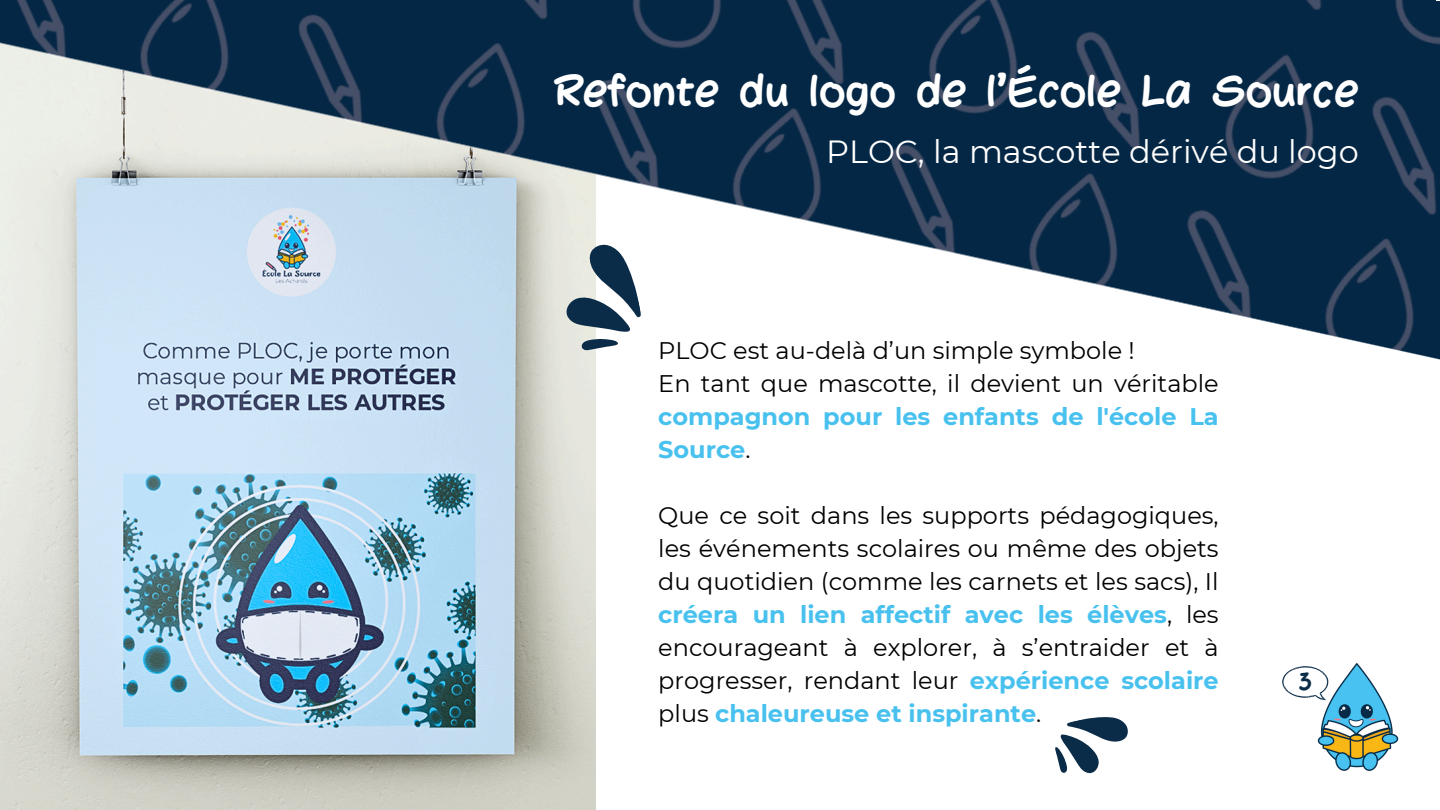
<style>
.page{position:relative;width:1440px;height:810px;background:#fff}
.page>*{position:absolute;margin:0;border:0;box-sizing:border-box;transform-origin:0 0}
.t1{font:40px "Mulled Wine Season";color:#fff}
.t2{font:32px "Montserrat";color:#fff}
.t3{font:24.2px "Mulled Wine Season";color:#0b2c48}
.t4{font:24px/33px "Montserrat";color:#000;text-align:justify}
.t5{font:700 24px/33px "Montserrat";color:#48c1ee;text-align:justify}
.s1{font-weight:400;color:#000}
.s2{font-weight:700;color:#48c1ee}
</style>
<div class="page">
<img style="left:0;top:394px;width:595px;height:416px">
<img style="left:0;top:0;width:1440px;height:394px">
<img style="left:1317px;top:663px;width:82px;height:108px">
<svg style="left:1282px;top:666px;width:46px;height:34px"></svg>
<svg style="left:554px;top:239px;width:93px;height:116px"></svg>
<svg style="left:1055px;top:717px;width:73px;height:57px"></svg>
<p class="t1" style="left:554px;top:65px;width:806px">Refonte du logo de l’École La Source</p>
<p class="t2" style="left:826px;top:132px;width:534px">PLOC, la mascotte dérivé du logo</p>
<p class="t4" style="left:658px;top:334px;width:478px">PLOC est au-delà d’un simple symbole !</p>
<p class="t5" style="left:658px;top:367px;width:562px"><span class="s1">En tant que mascotte, il devient un véritable </span>compagnon pour les enfants de l'école La Source<span class="s1">.</span></p>
<p class="t4" style="left:658px;top:499px;width:562px">Que ce soit dans les supports pédagogiques, les événements scolaires ou même des objets du quotidien (comme les carnets et les sacs), Il <span class="s2">créera un lien affectif avec les élèves</span>, les encourageant à explorer, à s’entraider et à progresser, rendant leur <span class="s2">expérience scolaire </span>plus <span class="s2">chaleureuse et inspirante</span>.</p>
<h2 class="t3" style="left:1299px;top:665px;width:14px">3</h2>
</div>
